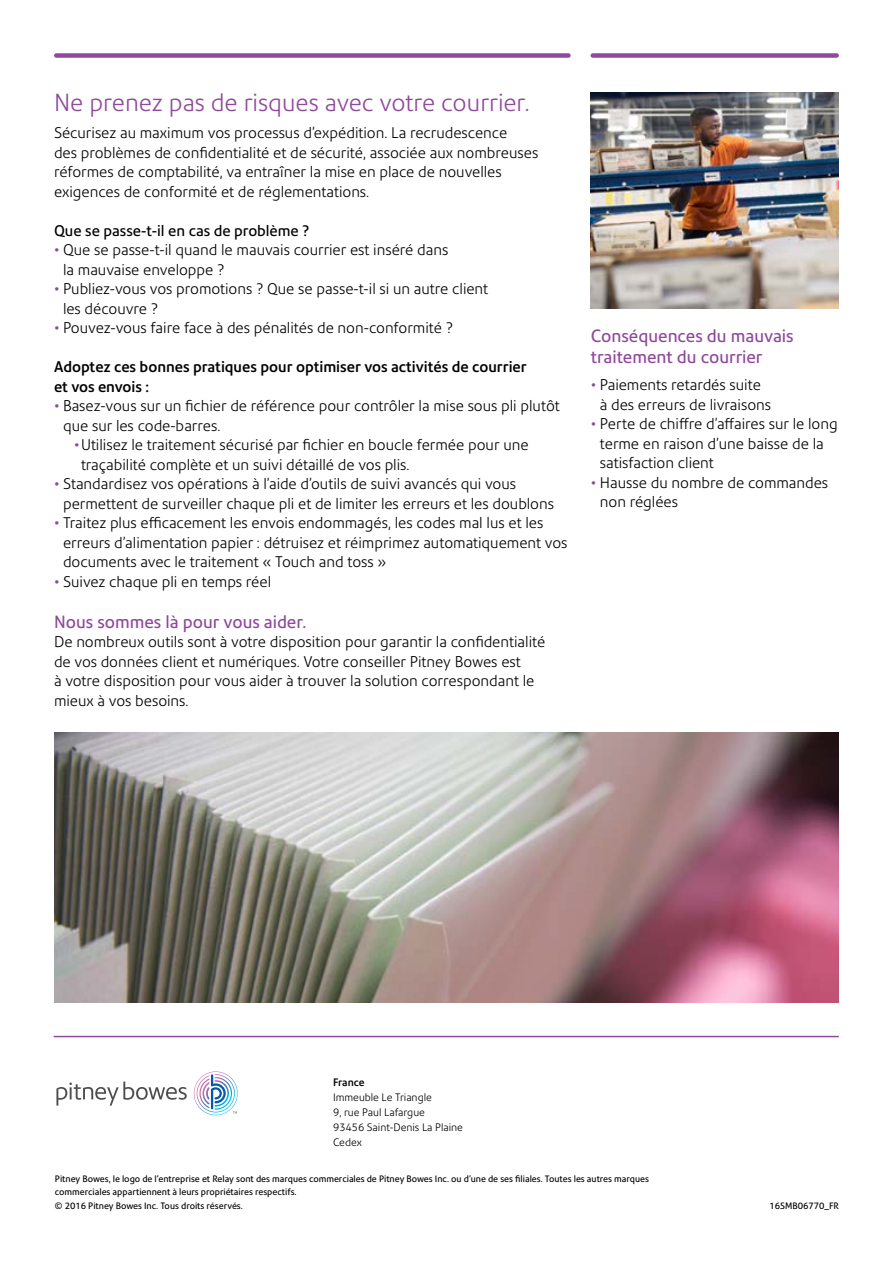
<style>
.page{position:relative;width:893px;height:1263px;background:#fff}
.page>*{position:absolute;margin:0;border:0;box-sizing:border-box;transform-origin:0 0}
.t1{font:300 24px "Precision Sans";color:#90499c}
.t2{font:17.25px/21px "Precision Sans";color:#90499c}
.t3{font:300 15px/19.5px "Precision Sans";color:#000}
.t4{font:500 15px/19.5px "Precision Sans";color:#000}
.t5{font:15px "Precision Sans";color:#000}
.t6{font:300 10.5px/15px "Precision Sans";color:#000}
.t7{font:500 10.5px "Precision Sans";letter-spacing:-.01em;color:#000}
.t8{font:9px/13.5px "Precision Sans";color:#000}
.s1{color:#90499c}
</style>
<div class="page">
<div style="left:56px;top:53px;width:512px;height:5px;background:#90499c"></div>
<hr style="left:54px;top:1036px;width:784px;height:1px;background:#90499c">
<img style="left:55px;top:732px;width:784px;height:270px">
<img style="left:590px;top:92px;width:249px;height:216px">
<div style="left:593px;top:53px;width:244px;height:5px;background:#90499c"></div>
<svg style="left:56px;top:1071px;width:182px;height:44px"></svg>
<h1 class="t1" style="left:54px;top:88px;width:477px">Ne prenez pas de risques avec votre courrier.</h1>
<p class="t3" style="left:54px;top:123px;width:486px">Sécurisez au maximum vos processus d’expédition. La recrudescence<br>des problèmes de confidentialité et de sécurité, associée aux nombreuses réformes de comptabilité, va entraîner la mise en place de nouvelles exigences de conformité et de réglementations.</p>
<p class="t5" style="left:54px;top:221px;width:257px">Que se passe-t-il en cas de problème ?</p>
<p class="t3" style="left:63px;top:240px;width:387px;text-indent:-9px"><span class="s1">•</span> Que se passe-t-il quand le mauvais courrier est inséré dans la mauvaise enveloppe ?</p>
<p class="t3" style="left:63px;top:279px;width:427px;text-indent:-9px"><span class="s1">•</span> Publiez-vous vos promotions ? Que se passe-t-il si un autre client les découvre ?</p>
<p class="t3" style="left:54px;top:318px;width:400px"><span class="s1">•</span> Pouvez-vous faire face à des pénalités de non-conformité ?</p>
<p class="t4" style="left:54px;top:357px;width:474px">Adoptez ces bonnes pratiques pour optimiser vos activités de courrier et vos envois :</p>
<p class="t3" style="left:63px;top:396px;width:498px;text-indent:-9px"><span class="s1">•</span> Basez-vous sur un fichier de référence pour contrôler la mise sous pli plutôt que sur les code-barres.</p>
<p class="t3" style="left:81px;top:435px;width:449px;text-indent:-7px"><span class="s1">•</span>Utilisez le traitement sécurisé par fichier en boucle fermée pour une traçabilité complète et un suivi détaillé de vos plis.</p>
<p class="t3" style="left:63px;top:474px;width:492px;text-indent:-9px"><span class="s1">•</span> Standardisez vos opérations à l’aide d’outils de suivi avancés qui vous permettent de surveiller chaque pli et de limiter les erreurs et les doublons</p>
<p class="t3" style="left:63px;top:513px;width:506px;text-indent:-9px"><span class="s1">•</span> Traitez plus efficacement les envois endommagés, les codes mal lus et les erreurs d’alimentation papier : détruisez et réimprimez automatiquement vos documents avec le traitement « Touch and toss »</p>
<p class="t3" style="left:54px;top:572px;width:219px"><span class="s1">•</span> Suivez chaque pli en temps réel</p>
<p class="t2" style="left:54px;top:611px;width:254px">Nous sommes là pour vous aider.</p>
<p class="t3" style="left:54px;top:632px;width:493px">De nombreux outils sont à votre disposition pour garantir la confidentialité de vos données client et numériques. Votre conseiller Pitney Bowes est<br>à votre disposition pour vous aider à trouver la solution correspondant le mieux à vos besoins.</p>
<p class="t2" style="left:591px;top:326px;width:204px">Conséquences du mauvais traitement du courrier</p>
<p class="t3" style="left:600px;top:375px;width:173px;text-indent:-9px"><span class="s1">•</span> Paiements retardés suite à des erreurs de livraisons</p>
<p class="t3" style="left:600px;top:414px;width:239px;text-indent:-9px"><span class="s1">•</span> Perte de chiffre d’affaires sur le long terme en raison d’une baisse de la satisfaction client</p>
<p class="t3" style="left:600px;top:473px;width:230px;text-indent:-9px"><span class="s1">•</span> Hausse du nombre de commandes non réglées</p>
<p class="t7" style="left:333px;top:1076px;width:33px">France</p>
<p class="t6" style="left:333px;top:1090px;width:131px">Immeuble Le Triangle<br>9, rue Paul Lafargue<br>93456 Saint-Denis La Plaine<br>Cedex</p>
<p class="t8" style="left:55px;top:1172px;width:596px">Pitney Bowes, le logo de l'entreprise et Relay sont des marques commerciales de Pitney Bowes Inc. ou d’une de ses filiales. Toutes les autres marques commerciales appartiennent à leurs propriétaires respectifs.<br>© 2016 Pitney Bowes Inc. Tous droits réservés.</p>
<p class="t8" style="left:769px;top:1199px;width:71px">16SMB06770_FR</p>
</div>
